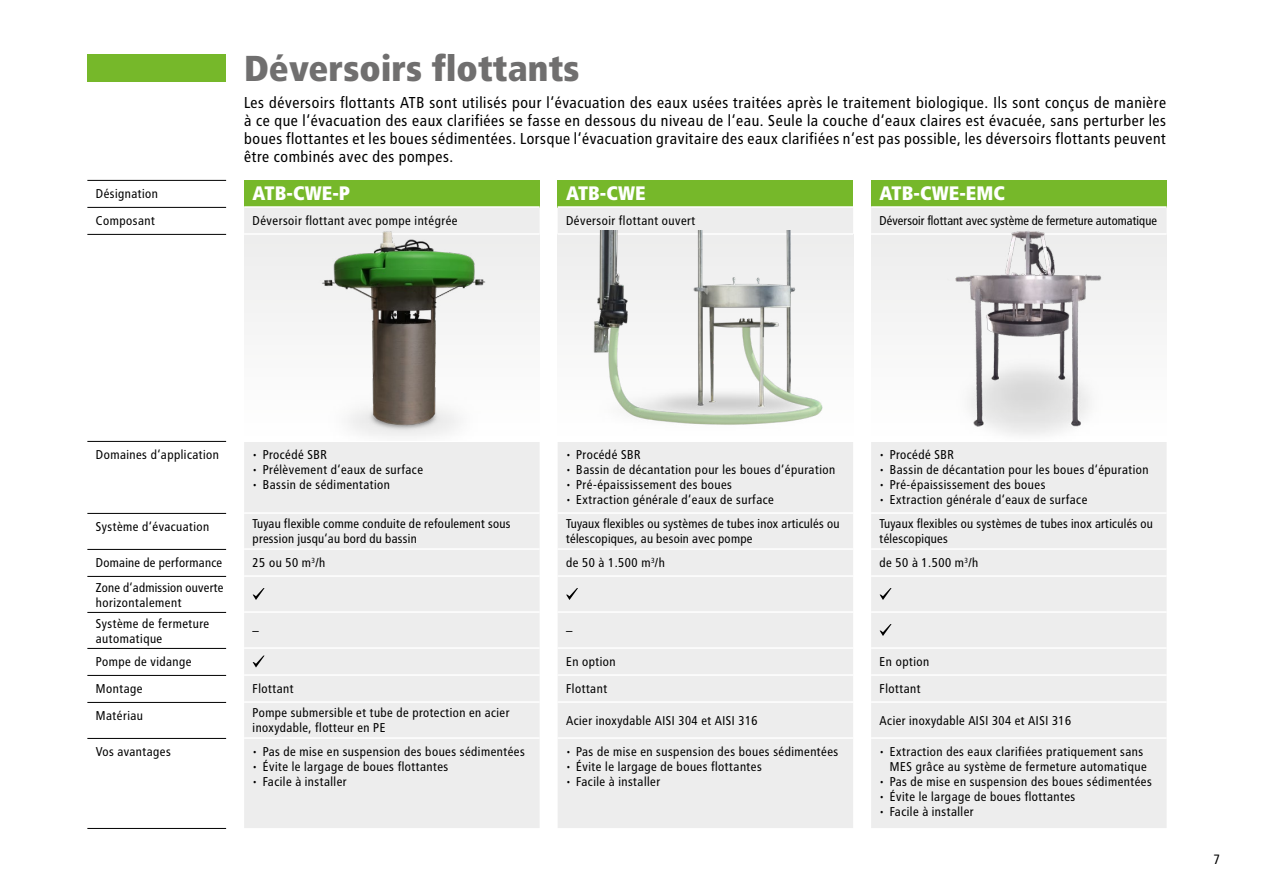
<style>
.page{position:relative;width:1263px;height:893px;background:#fff}
.page>*{position:absolute;margin:0;border:0;box-sizing:border-box;transform-origin:0 0}
.t1{font:36px "BVG Fett";color:#706f6f}
.t2{font:19.5px "BVG Fett";color:#fff}
.t3{font:15.75px/18px "BVG Normal";color:#000;text-align:justify}
.t4{font:13.5px "BVG Normal";color:#000}
.t5{font:12.75px/27px "BVG Normal";color:#000}
.t6{font:12.75px "BVG Normal";letter-spacing:-.03em;color:#000}
.t7{font:12.75px/24.2px "BVG Normal";letter-spacing:-.02em;color:#000}
</style>
<div class="page">
<hr style="left:87px;top:180px;width:139px;height:1px;background:#000">
<hr style="left:87px;top:207px;width:139px;height:1px;background:#000">
<hr style="left:87px;top:234px;width:139px;height:1px;background:#000">
<hr style="left:87px;top:441px;width:139px;height:1px;background:#000">
<hr style="left:87px;top:513px;width:139px;height:1px;background:#000">
<hr style="left:87px;top:549px;width:139px;height:1px;background:#000">
<hr style="left:87px;top:576px;width:139px;height:1px;background:#000">
<hr style="left:87px;top:612px;width:139px;height:1px;background:#000">
<hr style="left:87px;top:648px;width:139px;height:1px;background:#000">
<hr style="left:87px;top:675px;width:139px;height:1px;background:#000">
<hr style="left:87px;top:702px;width:139px;height:1px;background:#000">
<hr style="left:87px;top:738px;width:139px;height:1px;background:#000">
<hr style="left:87px;top:828px;width:139px;height:1px;background:#000">
<div style="left:244px;top:180px;width:296px;height:27px;background:#76b82a"></div>
<div style="left:244px;top:208px;width:296px;height:620px;background:#ededed"></div>
<div style="left:244px;top:234px;width:296px;height:207px;background:#f6f6f6"></div>
<hr style="left:244px;top:233px;width:296px;height:2px;background:#fff">
<hr style="left:244px;top:440px;width:296px;height:2px;background:#fff">
<hr style="left:244px;top:512px;width:296px;height:2px;background:#fff">
<hr style="left:244px;top:548px;width:296px;height:2px;background:#fff">
<hr style="left:244px;top:575px;width:296px;height:2px;background:#fff">
<hr style="left:244px;top:611px;width:296px;height:2px;background:#fff">
<hr style="left:244px;top:647px;width:296px;height:2px;background:#fff">
<hr style="left:244px;top:674px;width:296px;height:2px;background:#fff">
<hr style="left:244px;top:701px;width:296px;height:2px;background:#fff">
<hr style="left:244px;top:737px;width:296px;height:2px;background:#fff">
<hr style="left:244px;top:206px;width:296px;height:2px;background:#fff">
<svg style="left:253px;top:588px;width:12px;height:12px"></svg>
<svg style="left:253px;top:656px;width:12px;height:11px"></svg>
<div style="left:87px;top:54px;width:139px;height:27px;background:#76b82a"></div>
<div style="left:558px;top:180px;width:295px;height:27px;background:#76b82a"></div>
<div style="left:558px;top:208px;width:295px;height:620px;background:#ededed"></div>
<div style="left:558px;top:234px;width:295px;height:207px;background:#fafafa"></div>
<hr style="left:558px;top:233px;width:295px;height:2px;background:#fff">
<hr style="left:558px;top:440px;width:295px;height:2px;background:#fff">
<hr style="left:558px;top:512px;width:295px;height:2px;background:#fff">
<hr style="left:558px;top:548px;width:295px;height:2px;background:#fff">
<hr style="left:558px;top:575px;width:295px;height:2px;background:#fff">
<hr style="left:558px;top:611px;width:295px;height:2px;background:#fff">
<hr style="left:558px;top:647px;width:295px;height:2px;background:#fff">
<hr style="left:558px;top:674px;width:295px;height:2px;background:#fff">
<hr style="left:558px;top:701px;width:295px;height:2px;background:#fff">
<hr style="left:558px;top:737px;width:295px;height:2px;background:#fff">
<hr style="left:558px;top:206px;width:295px;height:2px;background:#fff">
<svg style="left:566px;top:588px;width:12px;height:12px"></svg>
<div style="left:871px;top:180px;width:295px;height:27px;background:#76b82a"></div>
<div style="left:871px;top:208px;width:295px;height:620px;background:#ededed"></div>
<div style="left:871px;top:234px;width:295px;height:207px;background:#f6f6f6"></div>
<hr style="left:871px;top:233px;width:295px;height:2px;background:#fff">
<hr style="left:871px;top:440px;width:295px;height:2px;background:#fff">
<hr style="left:871px;top:512px;width:295px;height:2px;background:#fff">
<hr style="left:871px;top:548px;width:295px;height:2px;background:#fff">
<hr style="left:871px;top:575px;width:295px;height:2px;background:#fff">
<hr style="left:871px;top:611px;width:295px;height:2px;background:#fff">
<hr style="left:871px;top:647px;width:295px;height:2px;background:#fff">
<hr style="left:871px;top:674px;width:295px;height:2px;background:#fff">
<hr style="left:871px;top:701px;width:295px;height:2px;background:#fff">
<hr style="left:871px;top:737px;width:295px;height:2px;background:#fff">
<hr style="left:871px;top:206px;width:295px;height:2px;background:#fff">
<svg style="left:880px;top:588px;width:11px;height:12px"></svg>
<svg style="left:880px;top:624px;width:11px;height:12px"></svg>
<img style="left:314px;top:206px;width:178px;height:225px">
<img style="left:575px;top:230px;width:254px;height:195px">
<img style="left:937px;top:214px;width:176px;height:214px">
<p class="t5" style="left:96px;top:181px;width:64px">Désignation<br>Composant</p>
<h1 class="t1" style="left:244px;top:46px;width:337px">Déversoirs flottants</h1>
<p class="t3" style="left:244px;top:94px;width:924px">Les déversoirs flottants ATB sont utilisés pour l‘évacuation des eaux usées traitées après le traitement biologique. Ils sont conçus de manière à ce que l‘évacuation des eaux clarifiées se fasse en dessous du niveau de l‘eau. Seule la couche d‘eaux claires est évacuée, sans perturber les boues flottantes et les boues sédimentées. Lorsque l‘évacuation gravitaire des eaux clarifiées n‘est pas possible, les déversoirs flottants peuvent être combinés avec des pompes.</p>
<h2 class="t2" style="left:566px;top:182px;width:81px">ATB-CWE</h2>
<p class="t5" style="left:566px;top:207px;width:131px">Déversoir flottant ouvert</p>
<h2 class="t2" style="left:253px;top:182px;width:99px">ATB-CWE-P</h2>
<p class="t5" style="left:253px;top:207px;width:207px">Déversoir flottant avec pompe intégrée</p>
<h2 class="t2" style="left:880px;top:182px;width:127px">ATB-CWE-EMC</h2>
<p class="t6" style="left:880px;top:213px;width:279px">Déversoir flottant avec système de fermeture automatique</p>
<p class="t5" style="left:96px;top:442px;width:125px">Domaines d‘application</p>
<p class="t5" style="left:96px;top:514px;width:116px">Système d‘évacuation</p>
<p class="t7" style="left:96px;top:551px;width:129px">Domaine de performance<br>Zone d‘admission ouverte</p>
<p class="t5" style="left:96px;top:592px;width:115px;line-height:21px">horizontalement<br>Système de fermeture</p>
<p class="t5" style="left:96px;top:626px;width:98px;line-height:23.9px">automatique<br>Pompe de vidange</p>
<p class="t5" style="left:96px;top:676px;width:49px">Montage<br>Matériau</p>
<p class="t5" style="left:96px;top:739px;width:77px">Vos avantages</p>
<p class="t5" style="left:253px;top:441px;width:76px">• Procédé SBR</p>
<p class="t5" style="left:253px;top:456px;width:172px">• Prélèvement d‘eaux de surface</p>
<p class="t5" style="left:253px;top:471px;width:139px">• Bassin de sédimentation</p>
<p class="t5" style="left:253px;top:516px;width:260px;line-height:15.3px">Tuyau flexible comme conduite de refoulement sous pression jusqu‘au bord du bassin</p>
<p class="t5" style="left:253px;top:549px;width:75px">25 ou 50 m<sup>3</sup>/h</p>
<p class="t5" style="left:253px;top:617px;width:8px">–</p>
<p class="t5" style="left:253px;top:677px;width:259px;line-height:23.9px">Flottant<br>Pompe submersible et tube de protection en acier</p>
<p class="t5" style="left:253px;top:715px;width:135px">inoxydable, flotteur en PE</p>
<p class="t5" style="left:253px;top:738px;width:274px">• Pas de mise en suspension des boues sédimentées</p>
<p class="t5" style="left:253px;top:753px;width:198px">• Évite le largage de boues flottantes</p>
<p class="t5" style="left:253px;top:768px;width:96px">• Facile à installer</p>
<p class="t5" style="left:566px;top:441px;width:76px">• Procédé SBR</p>
<p class="t5" style="left:566px;top:456px;width:271px">• Bassin de décantation pour les boues d‘épuration</p>
<p class="t5" style="left:566px;top:471px;width:168px">• Pré-épaississement des boues</p>
<p class="t5" style="left:566px;top:488px;width:275px;line-height:24.2px">• Extraction générale d‘eaux de surface<br>Tuyaux flexibles ou systèmes de tubes inox articulés ou</p>
<p class="t5" style="left:566px;top:527px;width:188px;line-height:23.7px">télescopiques, au besoin avec pompe de 50 à 1.500 m<sup>3</sup>/h</p>
<p class="t5" style="left:566px;top:617px;width:8px">–</p>
<p class="t5" style="left:566px;top:648px;width:52px">En option<br>Flottant</p>
<p class="t5" style="left:566px;top:707px;width:194px">Acier inoxydable AISI 304 et AISI 316</p>
<p class="t5" style="left:566px;top:738px;width:274px">• Pas de mise en suspension des boues sédimentées</p>
<p class="t5" style="left:566px;top:753px;width:198px">• Évite le largage de boues flottantes</p>
<p class="t5" style="left:566px;top:768px;width:96px">• Facile à installer</p>
<p class="t5" style="left:880px;top:441px;width:76px">• Procédé SBR</p>
<p class="t5" style="left:880px;top:456px;width:271px">• Bassin de décantation pour les boues d‘épuration</p>
<p class="t5" style="left:880px;top:471px;width:168px">• Pré-épaississement des boues</p>
<p class="t5" style="left:880px;top:488px;width:275px;line-height:24.2px">• Extraction générale d‘eaux de surface<br>Tuyaux flexibles ou systèmes de tubes inox articulés ou</p>
<p class="t5" style="left:880px;top:527px;width:101px;line-height:23.7px">télescopiques<br>de 50 à 1.500 m<sup>3</sup>/h</p>
<p class="t5" style="left:880px;top:648px;width:52px">En option<br>Flottant</p>
<p class="t5" style="left:880px;top:707px;width:194px">Acier inoxydable AISI 304 et AISI 316</p>
<p class="t5" style="left:880px;top:744px;width:269px;line-height:15px;text-align:right">• Extraction des eaux clarifiées pratiquement sans<br>MES grâce au système de fermeture automatique</p>
<p class="t5" style="left:880px;top:768px;width:274px">• Pas de mise en suspension des boues sédimentées</p>
<p class="t5" style="left:880px;top:783px;width:198px">• Évite le largage de boues flottantes</p>
<p class="t5" style="left:880px;top:798px;width:96px">• Facile à installer</p>
<p class="t4" style="left:1213px;top:851px;width:9px">7</p>
</div>
